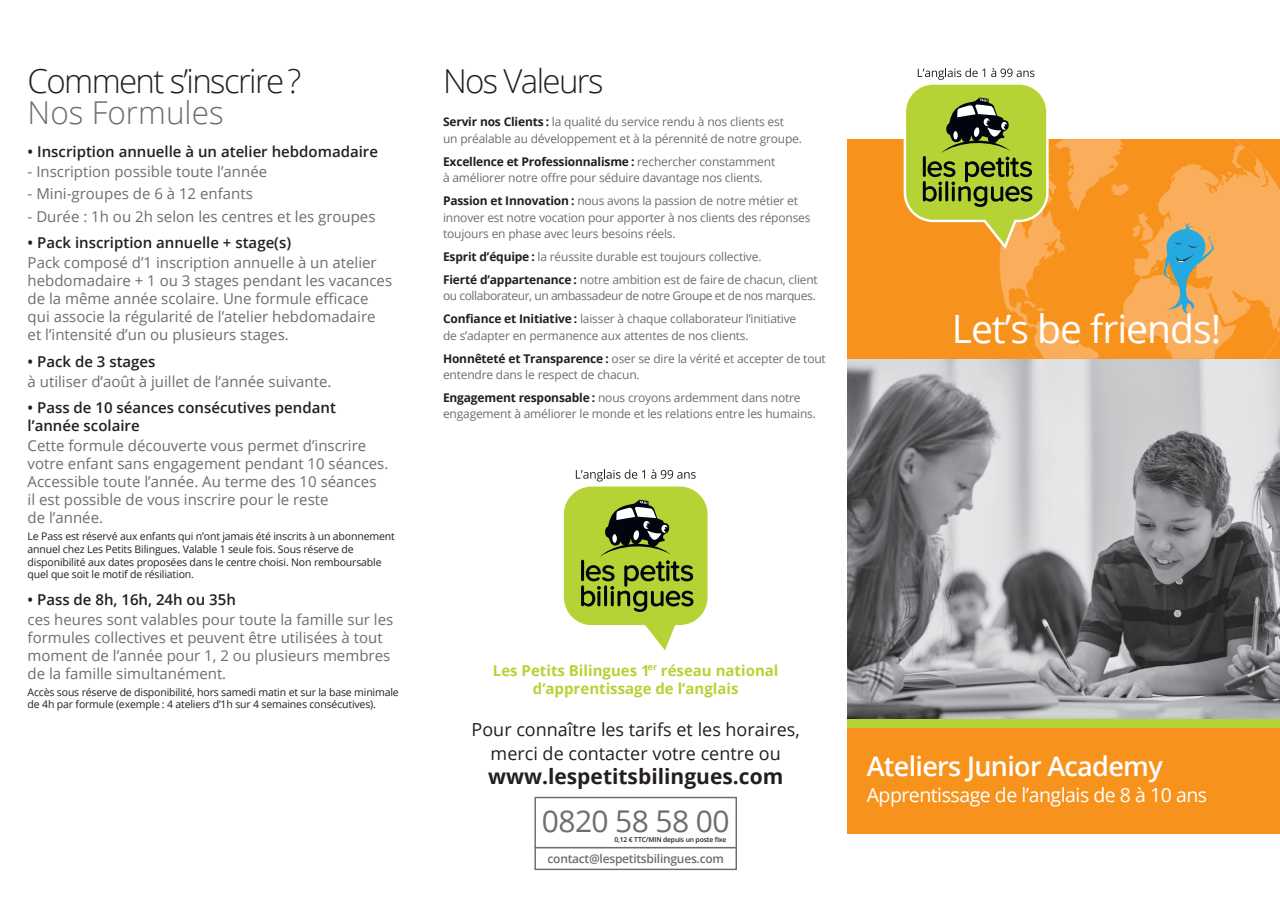
<style>
.page{position:relative;width:1280px;height:910px;background:#fff}
.page>*{position:absolute;margin:0;border:0;box-sizing:border-box;transform-origin:0 0}
.t1{font:39px "Open Sans";letter-spacing:-.025em;color:#fff}
.t2{font:300 33px "Open Sans";letter-spacing:-.05em;color:#231f20}
.t3{font:300 31.5px "Open Sans";color:#6c6d70}
.t4{font:30px "Open Sans";letter-spacing:-.02em;color:#6c6d70}
.t5{font:600 27px "Open Sans";letter-spacing:-.025em;color:#fff}
.t6{font:700 21px "Open Sans";color:#231f20}
.t7{font:19.5px "Open Sans";letter-spacing:-.025em;color:#fff}
.t8{font:18px/24px "Open Sans";color:#231f20;text-align:center}
.t9{font:15px/18px "Open Sans";color:#6c6d70}
.t10{font:600 15px/18px "Open Sans";color:#231f20}
.t11{font:700 15px/18px "Open Sans";color:#b5d334;text-align:center}
.t12{font:12px/16.5px "Open Sans";letter-spacing:-.015em;color:#6c6d70}
.t13{font:12px/23px "Open Sans";letter-spacing:-.035em;color:#6c6d70}
.t14{font:600 12px "Open Sans";letter-spacing:-.02em;color:#6c6d70}
.t15{font:10.5px/12.6px "Open Sans";letter-spacing:-.015em;color:#231f20}
.t16{font:600 6.75px "Open Sans";letter-spacing:-.02em;color:#231f20}
.s1{font-weight:700;color:#231f20}
</style>
<div class="page">
<img style="left:847px;top:359px;width:433px;height:360px">
<svg style="left:563px;top:469px;width:145px;height:181px"></svg>
<div style="left:847px;top:139px;width:433px;height:220px;background:#f7931d"></div>
<div style="left:847px;top:728px;width:433px;height:105px;background:#f7931d"></div>
<div style="left:847px;top:719px;width:433px;height:9px;background:#b5d334"></div>
<div style="left:534px;top:797px;width:203px;height:73px;border:1px solid #6c6d70"></div>
<hr style="left:534px;top:847px;width:202px;height:1px;background:#6c6d70">
<svg style="left:904px;top:68px;width:376px;height:291px"></svg>
<h2 class="t2" style="left:28px;top:59px;width:275px">Comment s’inscrire ?</h2>
<h3 class="t3" style="left:28px;top:91px;width:198px">Nos Formules</h3>
<p class="t10" style="left:28px;top:142px;width:352px">• Inscription annuelle à un atelier hebdomadaire</p>
<p class="t9" style="left:28px;top:162px;width:241px">- Inscription possible toute l’année</p>
<p class="t9" style="left:28px;top:184px;width:227px">- Mini-groupes de 6 à 12 enfants</p>
<p class="t9" style="left:28px;top:207px;width:349px">- Durée : 1h ou 2h selon les centres et les groupes</p>
<p class="t10" style="left:28px;top:233px;width:265px">• Pack inscription annuelle + stage(s)</p>
<p class="t9" style="left:28px;top:253px;width:366px">Pack composé d’1 inscription annuelle à un atelier hebdomadaire + 1 ou 3 stages pendant les vacances de la même année scolaire. Une formule efficace qui associe la régularité de l’atelier hebdomadaire et l’intensité d’un ou plusieurs stages.</p>
<p class="t10" style="left:28px;top:352px;width:129px">• Pack de 3 stages</p>
<p class="t9" style="left:28px;top:372px;width:305px">à utiliser d’août à juillet de l’année suivante.</p>
<p class="t10" style="left:28px;top:399px;width:310px">• Pass de 10 séances consécutives pendant l’année scolaire</p>
<p class="t9" style="left:28px;top:437px;width:362px">Cette formule découverte vous permet d’inscrire votre enfant sans engagement pendant 10 séances.<br>Accessible toute l’année. Au terme des 10 séances<br>il est possible de vous inscrire pour le reste<br>de l’année.</p>
<p class="t15" style="left:28px;top:530px;width:369px">Le Pass est réservé aux enfants qui n’ont jamais été inscrits à un abonnement annuel chez Les Petits Bilingues. Valable 1 seule fois. Sous réserve de disponibilité aux dates proposées dans le centre choisi. Non remboursable quel que soit le motif de résiliation.</p>
<p class="t10" style="left:28px;top:590px;width:210px">• Pass de 8h, 16h, 24h ou 35h</p>
<p class="t9" style="left:28px;top:610px;width:367px">ces heures sont valables pour toute la famille sur les formules collectives et peuvent être utilisées à tout moment de l’année pour 1, 2 ou plusieurs membres de la famille simultanément.</p>
<p class="t15" style="left:28px;top:685px;width:373px">Accès sous réserve de disponibilité, hors samedi matin et sur la base minimale de 4h par formule (exemple : 4 ateliers d’1h sur 4 semaines consécutives).</p>
<h2 class="t2" style="left:443px;top:59px;width:162px">Nos Valeurs</h2>
<p class="t12" style="left:443px;top:113px;width:360px"><span class="s1">Servir nos Clients :</span> la qualité du service rendu à nos clients est<br>un préalable au développement et à la pérennité de notre groupe.</p>
<p class="t12" style="left:443px;top:153px;width:334px"><span class="s1">Excellence et Professionnalisme :</span> rechercher constamment à améliorer notre offre pour séduire davantage nos clients.</p>
<p class="t12" style="left:443px;top:192px;width:369px"><span class="s1">Passion et Innovation :</span> nous avons la passion de notre métier et innover est notre vocation pour apporter à nos clients des réponses toujours en phase avec leurs besoins réels.</p>
<p class="t12" style="left:443px;top:245px;width:376px;line-height:22.8px"><span class="s1">Esprit d’équipe :</span> la réussite durable est toujours collective.<br><span class="s1">Fierté d’appartenance :</span> notre ambition est de faire de chacun, client</p>
<p class="t13" style="left:443px;top:284px;width:374px">ou collaborateur, un ambassadeur de notre Groupe et de nos marques.<br><span class="s1">Confiance et Initiative :</span> laisser à chaque collaborateur l’initiative</p>
<p class="t12" style="left:443px;top:324px;width:384px;line-height:23px">de s’adapter en permanence aux attentes de nos clients.<br><span class="s1">Honnêteté et Transparence :</span> oser se dire la vérité et accepter de tout</p>
<p class="t12" style="left:443px;top:363px;width:359px;line-height:22.8px">entendre dans le respect de chacun.<br><span class="s1">Engagement responsable :</span> nous croyons ardemment dans notre</p>
<p class="t12" style="left:443px;top:406px;width:374px">engagement à améliorer le monde et les relations entre les humains.</p>
<h1 class="t1" style="left:952px;top:302px;width:271px">Let’s be friends!</h1>
<p class="t11" style="left:493px;top:661px;width:287px">Les Petits Bilingues 1<sup>er</sup> réseau national d’apprentissage de l’anglais</p>
<h3 class="t8" style="left:472px;top:717px;width:330px">Pour connaître les tarifs et les horaires, merci de contacter votre centre ou</h3>
<h3 class="t6" style="left:488px;top:762px;width:297px">www.lespetitsbilingues.com</h3>
<h3 class="t4" style="left:542px;top:801px;width:189px">0820 58 58 00</h3>
<p class="t16" style="left:614px;top:834px;width:113px">0,12 € TTC/MIN depuis un poste fixe</p>
<p class="t14" style="left:547px;top:850px;width:178px">contact@lespetitsbilingues.com</p>
<h3 class="t5" style="left:867px;top:748px;width:298px">Ateliers Junior Academy</h3>
<h3 class="t7" style="left:867px;top:781px;width:342px">Apprentissage de l’anglais de 8 à 10 ans</h3>
</div>
